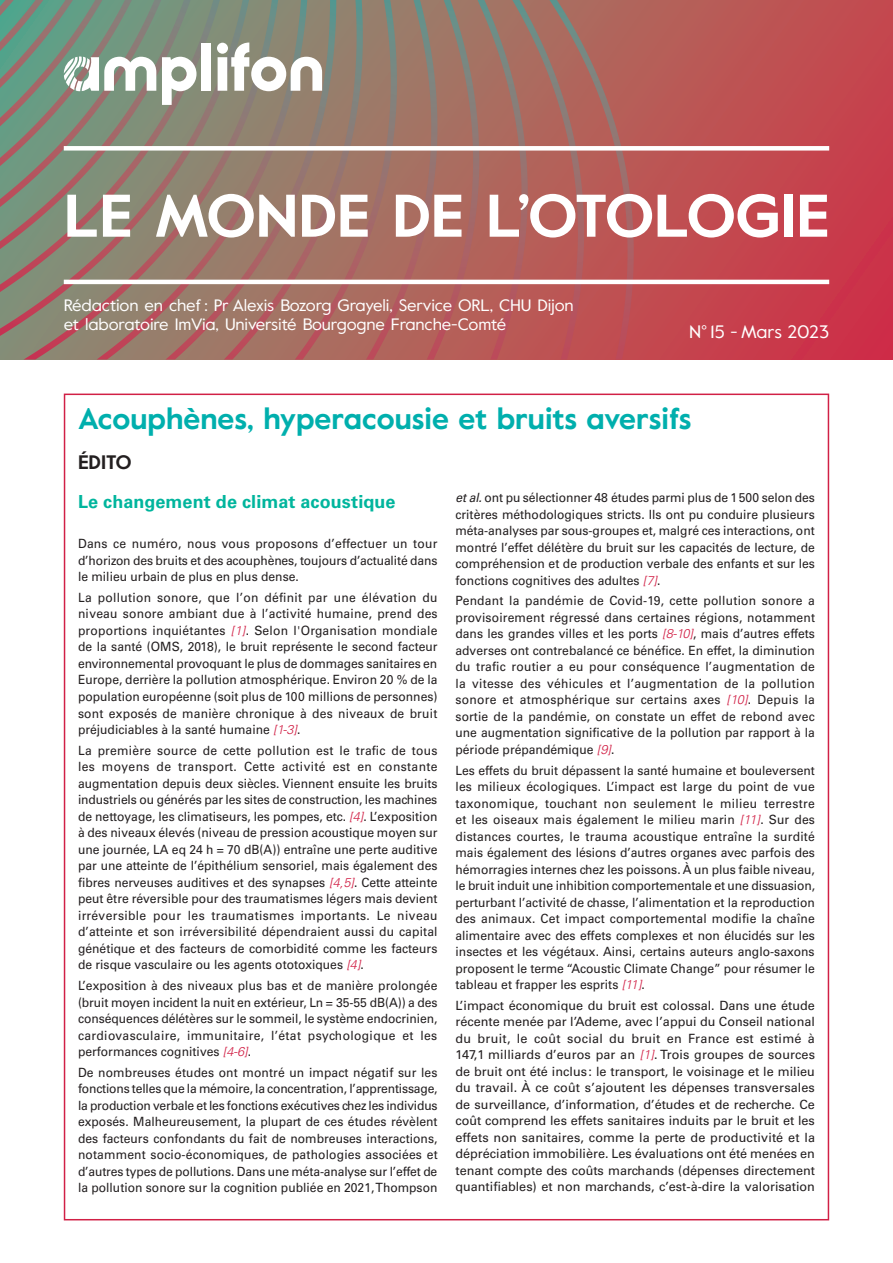
<style>
.page{position:relative;width:893px;height:1263px;background:#fff}
.page>*{position:absolute;margin:0;border:0;box-sizing:border-box;transform-origin:0 0}
.MondeOto_TitreRevue{font:700 60px "Value";color:#fff}
.MondeOto_Thème{font:700 30px "Value";color:#00afad}
.MondeOto_EDITO_Titre{font:700 19.5px "Value";color:#231f20}
.MondeOto_T2{font:700 18px "Univers LT Std";letter-spacing:.005em;color:#00b59d}
.MondeOto_Volume{font:18px "Value";letter-spacing:-.015em;color:#fff}
.MondeOto_RedacChef{font:16.5px/19.8px "Value";letter-spacing:-.01em;color:#fff}
.MondeOto_EDITO_Texte{font:12.75px/16.5px "Univers LT Std";color:#231f20;text-align:justify;scale:.95 1}
.MondeOto_EDITO_Texte-2{font:12.75px/16.5px "Univers LT Std";color:#231f20;text-align:justify}
.s1{font-weight:300;font-style:italic;color:#d12046}
.s2{font-style:italic}
</style>
<div class="page">
<svg style="left:0;top:0;width:893px;height:360px;background:#c1484f"></svg>
<svg style="left:24px;top:336px;width:193px;height:24px;background:#9a766a"></svg>
<svg style="left:0;top:292px;width:217px;height:44px;background:#957a6c"></svg>
<svg style="left:0;top:0;width:217px;height:292px;background:#918273"></svg>
<div style="left:202px;top:43px;width:9px;height:48px;background:#fff"></div>
<svg style="left:0;top:0;width:196px;height:265px;background:#87907f"></svg>
<svg style="left:217px;top:0;width:417px;height:360px;background:#a67066"></svg>
<div style="left:64px;top:146px;width:765px;height:5px;background:#fff"></div>
<hr style="left:64px;top:280px;width:765px;height:4px;background:#fff">
<p class="MondeOto_TitreRevue" style="left:64px;top:174px;width:767px">LE MONDE DE L’OTOLOGIE</p>
<p class="MondeOto_RedacChef" style="left:64px;top:294px;width:511px">Rédaction en chef : Pr Alexis Bozorg Grayeli, Service ORL, CHU Dijon et laboratoire ImVia, Université Bourgogne Franche-Comté</p>
<p class="MondeOto_Volume" style="left:689px;top:319px;width:141px">N° 15 - Mars 2023</p>
<p class="MondeOto_Thème" style="left:78px;top:398px;width:615px">Acouphènes, hyperacousie et bruits aversifs</p>
<p class="MondeOto_EDITO_Titre" style="left:78px;top:448px;width:55px">ÉDITO</p>
<p class="MondeOto_T2" style="left:78px;top:491px;width:319px">Le changement de climat acoustique</p>
<p class="MondeOto_EDITO_Texte" style="left:78px;top:535px;width:380px">Dans ce numéro, nous vous proposons d’effectuer un tour d’horizon des bruits et des acouphènes, toujours d’actualité dans le milieu urbain de plus en plus dense.</p>
<p class="MondeOto_EDITO_Texte" style="left:78px;top:589px;width:380px">La pollution sonore, que l’on définit par une élévation du niveau sonore ambiant due à l’activité humaine, prend des proportions inquiétantes <span class="s1">[1]</span>. Selon l'Organisation mondiale de la santé (OMS, 2018), le bruit représente le second facteur environnemental provoquant le plus de dommages sanitaires en Europe, derrière la pollution atmosphérique. Environ 20 % de la population européenne (soit plus de 100 millions de personnes) sont exposés de manière chronique à des niveaux de bruit préjudiciables à la santé humaine <span class="s1">[1-3]</span>.</p>
<p class="MondeOto_EDITO_Texte" style="left:78px;top:742px;width:380px">La première source de cette pollution est le trafic de tous les moyens de transport. Cette activité est en constante augmentation depuis deux siècles. Viennent ensuite les bruits industriels ou générés par les sites de construction, les machines de nettoyage, les climatiseurs, les pompes, etc. <span class="s1">[4]</span>. L’exposition à des niveaux élevés (niveau de pression acoustique moyen sur une journée, LA eq 24 h = 70 dB(A)) entraîne une perte auditive par une atteinte de l’épithélium sensoriel, mais également des fibres nerveuses auditives et des synapses <span class="s1">[4,5]</span>. Cette atteinte peut être réversible pour des traumatismes légers mais devient irréversible pour les traumatismes importants. Le niveau d’atteinte et son irréversibilité dépendraient aussi du capital génétique et des facteurs de comorbidité comme les facteurs de risque vasculaire ou les agents ototoxiques <span class="s1">[4]</span>.</p>
<p class="MondeOto_EDITO_Texte" style="left:78px;top:977px;width:380px">L’exposition à des niveaux plus bas et de manière prolongée (bruit moyen incident la nuit en extérieur, Ln = 35-55 dB(A)) a des conséquences délétères sur le sommeil, le système endocrinien, cardiovasculaire, immunitaire, l’état psychologique et les performances cognitives <span class="s1">[4-6]</span>.</p>
<p class="MondeOto_EDITO_Texte" style="left:78px;top:1064px;width:380px">De nombreuses études ont montré un impact négatif sur les fonctions telles que la mémoire, la concentration, l’apprentissage, la production verbale et les fonctions exécutives chez les individus exposés. Malheureusement, la plupart de ces études révèlent des facteurs confondants du fait de nombreuses interactions, notamment socio-économiques, de pathologies associées et d’autres types de pollutions. Dans une méta-analyse sur l’effet de la pollution sonore sur la cognition publiée en 2021, Thompson</p>
<p class="MondeOto_EDITO_Texte" style="left:455px;top:489px;width:380px"><span class="s2">et al.</span> ont pu sélectionner 48 études parmi plus de 1500 selon des critères méthodologiques stricts. Ils ont pu conduire plusieurs méta-analyses par sous-groupes et, malgré ces interactions, ont montré l’effet délétère du bruit sur les capacités de lecture, de compréhension et de production verbale des enfants et sur les fonctions cognitives des adultes <span class="s1">[7]</span>.</p>
<p class="MondeOto_EDITO_Texte" style="left:455px;top:593px;width:380px">Pendant la pandémie de Covid-19, cette pollution sonore a provisoirement régressé dans certaines régions, notamment dans les grandes villes et les ports <span class="s1">[8-10]</span>, mais d’autres effets adverses ont contrebalancé ce bénéfice. En effet, la diminution du trafic routier a eu pour conséquence l’augmentation de la vitesse des véhicules et l’augmentation de la pollution sonore et atmosphérique sur certains axes <span class="s1">[10]</span>. Depuis la sortie de la pandémie, on constate un effet de rebond avec une augmentation significative de la pollution par rapport à la période prépandémique <span class="s1">[9]</span>.</p>
<p class="MondeOto_EDITO_Texte" style="left:455px;top:762px;width:380px">Les effets du bruit dépassent la santé humaine et bouleversent les milieux écologiques. L’impact est large du point de vue taxonomique, touchant non seulement le milieu terrestre et les oiseaux mais également le milieu marin <span class="s1">[11]</span>. Sur des distances courtes, le trauma acoustique entraîne la surdité mais également des lésions d’autres organes avec parfois des hémorragies internes chez les poissons. À un plus faible niveau, le bruit induit une inhibition comportementale et une dissuasion, perturbant l’activité de chasse, l’alimentation et la reproduction des animaux. Cet impact comportemental modifie la chaîne alimentaire avec des effets complexes et non élucidés sur les insectes et les végétaux. Ainsi, certains auteurs anglo-saxons proposent le terme “Acoustic Climate Change” pour résumer le tableau et frapper les esprits <span class="s1">[11]</span>.</p>
<p class="MondeOto_EDITO_Texte-2" style="left:455px;top:997px;width:361px">L’impact économique du bruit est colossal. Dans une étude récente menée par l’Ademe, avec l’appui du Conseil national du bruit, le coût social du bruit en France est estimé à 147,1 milliards d’euros par an <span class="s1">[1]</span>. Trois groupes de sources de bruit ont été inclus: le transport, le voisinage et le milieu du travail. À ce coût s’ajoutent les dépenses transversales de surveillance, d’information, d’études et de recherche. Ce coût comprend les effets sanitaires induits par le bruit et les effets non sanitaires, comme la perte de productivité et la dépréciation immobilière. Les évaluations ont été menées en tenant compte des coûts marchands (dépenses directement quantifiables) et non marchands, c’est-à-dire la valorisation</p>
</div>
